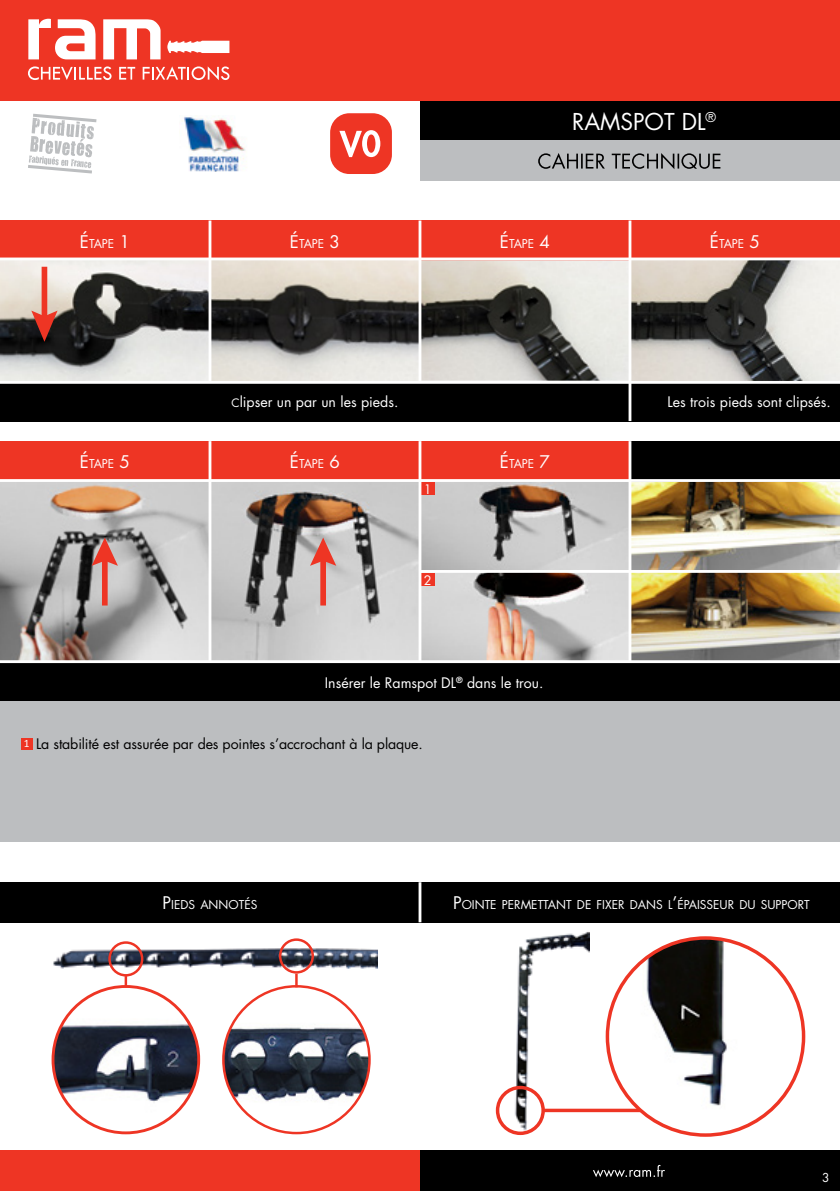
<style>
.page{position:relative;width:840px;height:1191px;background:#fff}
.page>*{position:absolute;margin:0;border:0;box-sizing:border-box;transform-origin:0 0}
.t1{font:22.6px "Futura Std";color:#fff}
.t2{font:14.2px "Futura Std";color:#fff}
.t3{font:14.2px "Futura Std";letter-spacing:-.01em;color:#000}
.t4{font:12.8px "Futura Std";color:#fff}
.t5{font:12px "Futura Std";color:#fff}
.t6{font:11.8px "Futura Std";color:#fff}
.t7{font:11.4px "Calibri";color:#fff}
.s1{font-size:17px}
.s2{font-size:11.4px}
</style>
<div class="page">
<div style="left:420px;top:100px;width:419px;height:40px;background:#000"></div>
<div style="left:420px;top:140px;width:419px;height:40px;background:#bcbec0"></div>
<div style="left:0;top:220px;width:210px;height:41px;background:#ee3524"></div>
<div style="left:210px;top:220px;width:210px;height:41px;background:#ee3524"></div>
<div style="left:420px;top:220px;width:209px;height:41px;background:#ee3524"></div>
<div style="left:629px;top:220px;width:210px;height:41px;background:#ee3524"></div>
<div style="left:0;top:1150px;width:420px;height:41px;background:#ee3524"></div>
<div style="left:0;top:0;width:839px;height:100px;background:#ee3524"></div>
<div style="left:420px;top:1150px;width:419px;height:41px;background:#000"></div>
<svg style="left:538px;top:153px;width:182px;height:16px"></svg>
<svg style="left:167px;top:41px;width:62px;height:12px"></svg>
<svg style="left:28px;top:66px;width:83px;height:14px"></svg>
<svg style="left:119px;top:67px;width:16px;height:13px"></svg>
<svg style="left:142px;top:66px;width:87px;height:14px"></svg>
<svg style="left:28px;top:19px;width:67px;height:40px"></svg>
<svg style="left:103px;top:19px;width:57px;height:40px"></svg>
<svg style="left:593px;top:1164px;width:71px;height:13px"></svg>
<img style="left:0;top:260px;width:839px;height:121px">
<div style="left:0;top:381px;width:629px;height:40px;background:#000"></div>
<div style="left:629px;top:381px;width:210px;height:40px;background:#000"></div>
<div style="left:0;top:441px;width:210px;height:40px;background:#ee3524"></div>
<div style="left:210px;top:441px;width:210px;height:40px;background:#ee3524"></div>
<div style="left:420px;top:441px;width:209px;height:40px;background:#ee3524"></div>
<img style="left:0;top:482px;width:839px;height:178px">
<div style="left:102px;top:555px;width:6px;height:50px;background:#ee3524"></div>
<svg style="left:90px;top:531px;width:33px;height:40px"></svg>
<div style="left:0;top:661px;width:839px;height:41px;background:#000"></div>
<div style="left:629px;top:441px;width:210px;height:40px;background:#000"></div>
<div style="left:320px;top:555px;width:6px;height:50px;background:#ee3524"></div>
<svg style="left:308px;top:531px;width:33px;height:40px"></svg>
<div style="left:330px;top:113px;width:61px;height:61px;background:#ee3524;border-radius:19px"></div>
<svg style="left:28px;top:114px;width:68px;height:59px"></svg>
<img style="left:182px;top:116px;width:63px;height:56px">
<svg style="left:339px;top:130px;width:41px;height:27px"></svg>
<div style="left:0;top:702px;width:839px;height:140px;background:#bcbec0"></div>
<div style="left:42px;top:267px;width:5px;height:55px;background:#ee3524"></div>
<svg style="left:26px;top:305px;width:34px;height:44px"></svg>
<div style="left:420px;top:482px;width:14px;height:13px;background:#ee3524"></div>
<div style="left:420px;top:573px;width:14px;height:13px;background:#ee3524"></div>
<div style="left:21px;top:738px;width:11px;height:11px;background:#ee3524"></div>
<div style="left:0;top:882px;width:420px;height:40px;background:#000"></div>
<div style="left:421px;top:882px;width:418px;height:40px;background:#000"></div>
<img style="left:53px;top:941px;width:324px;height:60px">
<img style="left:223px;top:986px;width:146px;height:147px;border-radius:73px">
<img style="left:53px;top:986px;width:145px;height:146px;border-radius:73px">
<div style="left:52px;top:985px;width:148px;height:149px;border:3px solid #ee3524;border-radius:50%"></div>
<div style="left:279px;top:938px;width:35px;height:35px;border:2px solid #ee3524;border-radius:50%"></div>
<div style="left:108px;top:941px;width:35px;height:35px;border:2px solid #ee3524;border-radius:50%"></div>
<svg style="left:124px;top:976px;width:3px;height:11px"></svg>
<svg style="left:295px;top:973px;width:2px;height:14px"></svg>
<img style="left:499px;top:931px;width:89px;height:200px">
<img style="left:607px;top:938px;width:196px;height:186px">
<div style="left:495px;top:1085px;width:49px;height:50px;border:3px solid #ee3524;border-radius:50%"></div>
<svg style="left:542px;top:1108px;width:98px;height:4px"></svg>
<hr style="left:418px;top:882px;width:3px;height:40px;background:#fff">
<hr style="left:208px;top:441px;width:3px;height:220px;background:#fff">
<hr style="left:418px;top:441px;width:3px;height:220px;background:#fff">
<hr style="left:628px;top:441px;width:3px;height:220px;background:#fff">
<hr style="left:628px;top:220px;width:3px;height:201px;background:#fff">
<hr style="left:418px;top:220px;width:3px;height:161px;background:#fff">
<hr style="left:208px;top:220px;width:3px;height:161px;background:#fff">
<hr style="left:420px;top:570px;width:419px;height:3px;background:#fff">
<hr style="left:0;top:660px;width:839px;height:3px;background:#fff">
<hr style="left:0;top:479px;width:839px;height:3px;background:#fff">
<hr style="left:0;top:257px;width:839px;height:3px;background:#fff">
<hr style="left:0;top:381px;width:839px;height:3px;background:#fff">
<h1 class="t1" style="left:572px;top:107px;width:29px">Ramspot</h1>
<h1 class="t1" style="left:681px;top:107px;width:36px">DL<sup>®</sup></h1>
<p class="t6" style="left:80px;top:236px;width:51px"><span class="s1">É</span>TAPE <span class="s1">1</span></p>
<p class="t6" style="left:290px;top:236px;width:51px"><span class="s1">É</span>TAPE <span class="s1">3</span></p>
<p class="t6" style="left:499px;top:236px;width:51px"><span class="s1">É</span>TAPE <span class="s1">4</span></p>
<p class="t6" style="left:709px;top:236px;width:51px"><span class="s1">É</span>TAPE <span class="s1">5</span></p>
<p class="t2" style="left:231px;top:392px;width:168px"><span class="s2">C</span>lipser un par un les pieds.</p>
<p class="t2" style="left:667px;top:392px;width:165px">Les trois pieds sont clipsés.</p>
<p class="t6" style="left:80px;top:456px;width:51px"><span class="s1">É</span>TAPE <span class="s1">5</span></p>
<p class="t6" style="left:290px;top:456px;width:51px"><span class="s1">É</span>TAPE <span class="s1">6</span></p>
<p class="t6" style="left:499px;top:456px;width:51px"><span class="s1">É</span>TAPE <span class="s1">7</span></p>
<p class="t4" style="left:423px;top:481px;width:9px">1</p>
<p class="t4" style="left:423px;top:572px;width:9px">2</p>
<p class="t2" style="left:325px;top:673px;width:220px">Insérer le Ramspot DL<sup>®</sup> dans le trou.</p>
<p class="t7" style="left:24px;top:735px;width:7px">1</p>
<p class="t3" style="left:36px;top:735px;width:388px">La stabilité est assurée par des pointes s’accrochant à la plaque.</p>
<p class="t6" style="left:162px;top:897px;width:96px"><span class="s1">P</span>IEDS ANNOTÉS</p>
<p class="t6" style="left:453px;top:897px;width:358px"><span class="s1">P</span>OINTE PERMETTANT DE FIXER DANS L<span class="s1">’</span>ÉPAISSEUR DU SUPPORT</p>
<p class="t5" style="left:821px;top:1169px;width:9px">3</p>
</div>
